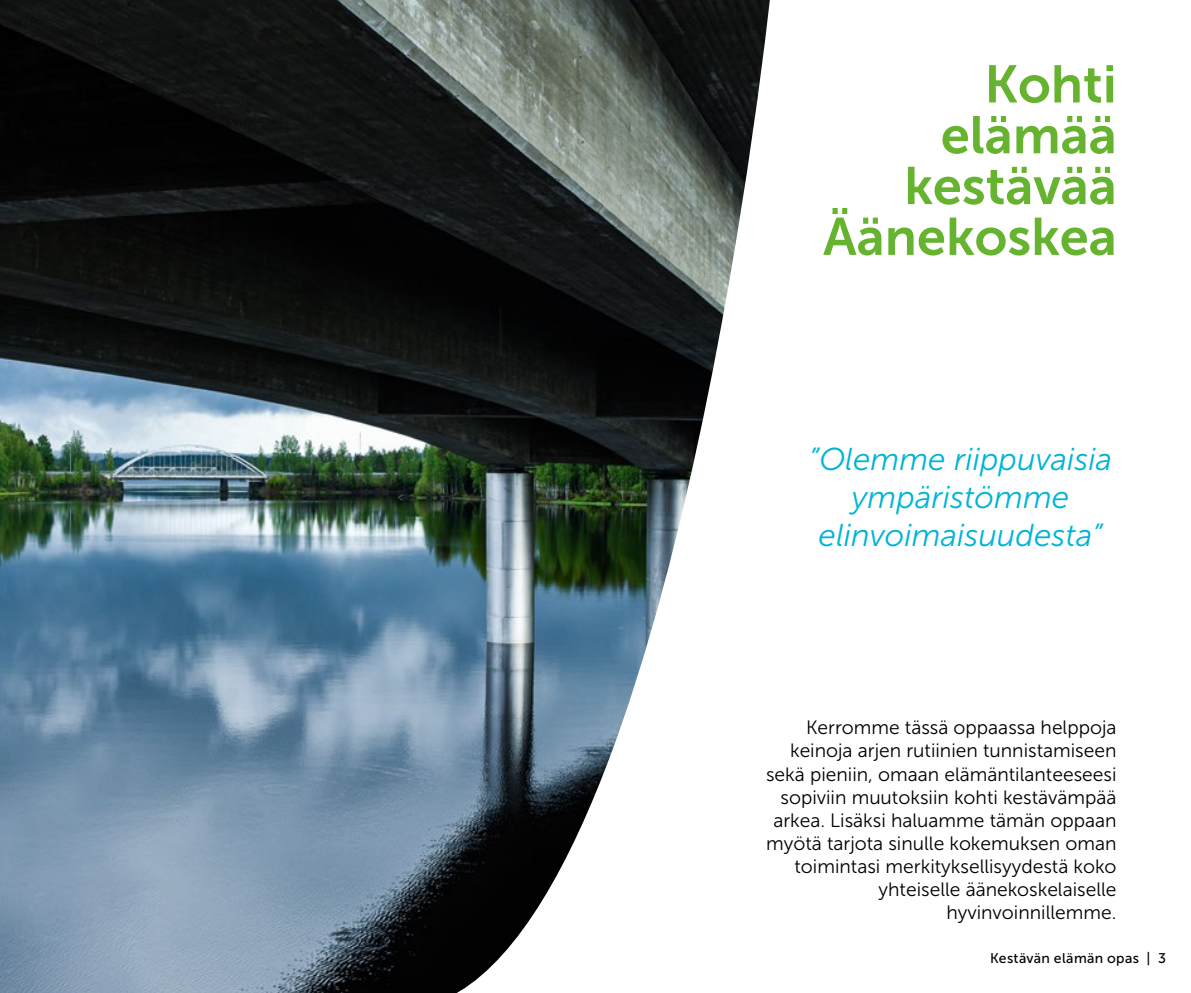
<style>
.page{position:relative;width:1191px;height:993px;background:#fff}
.page>*{position:absolute;margin:0;border:0;box-sizing:border-box;transform-origin:0 0}
.t1{font:52.5px/50.8px "Museo Sans 700";color:#65b32e;text-align:right}
.t2{font:italic 31.5px/37.8px "Museo Sans 300";color:#00b4d5;text-align:center}
.t3{font:19.25px/23.1px "Museo Sans 300";color:#000;text-align:right}
.t4{font:14px "Museo Sans 500";letter-spacing:.025em;color:#000}
</style>
<div class="page">
<img style="left:0;top:0;width:387px;height:992px">
<svg style="left:387px;top:0;width:383px;height:992px"></svg>
<h1 class="t1" style="left:823px;top:59px;width:295px">Kohti elämää kestävää<br>Äänekoskea</h1>
<h2 class="t2" style="left:809px;top:441px;width:305px">”Olemme riippuvaisia ympäristömme elinvoimaisuudesta”</h2>
<p class="t3" style="left:766px;top:716px;width:352px">Kerromme tässä oppaassa helppoja keinoja arjen rutiinien tunnistamiseen sekä pieniin, omaan elämäntilanteeseesi sopiviin muutoksiin kohti kestävämpää arkea. Lisäksi haluamme tämän oppaan myötä tarjota sinulle kokemuksen oman toimintasi merkityksellisyydestä koko yhteiselle äänekoskelaiselle hyvinvoinnillemme.</p>
<p class="t4" style="left:990px;top:949px;width:177px">Kestävän elämän opas | 3</p>
</div>
